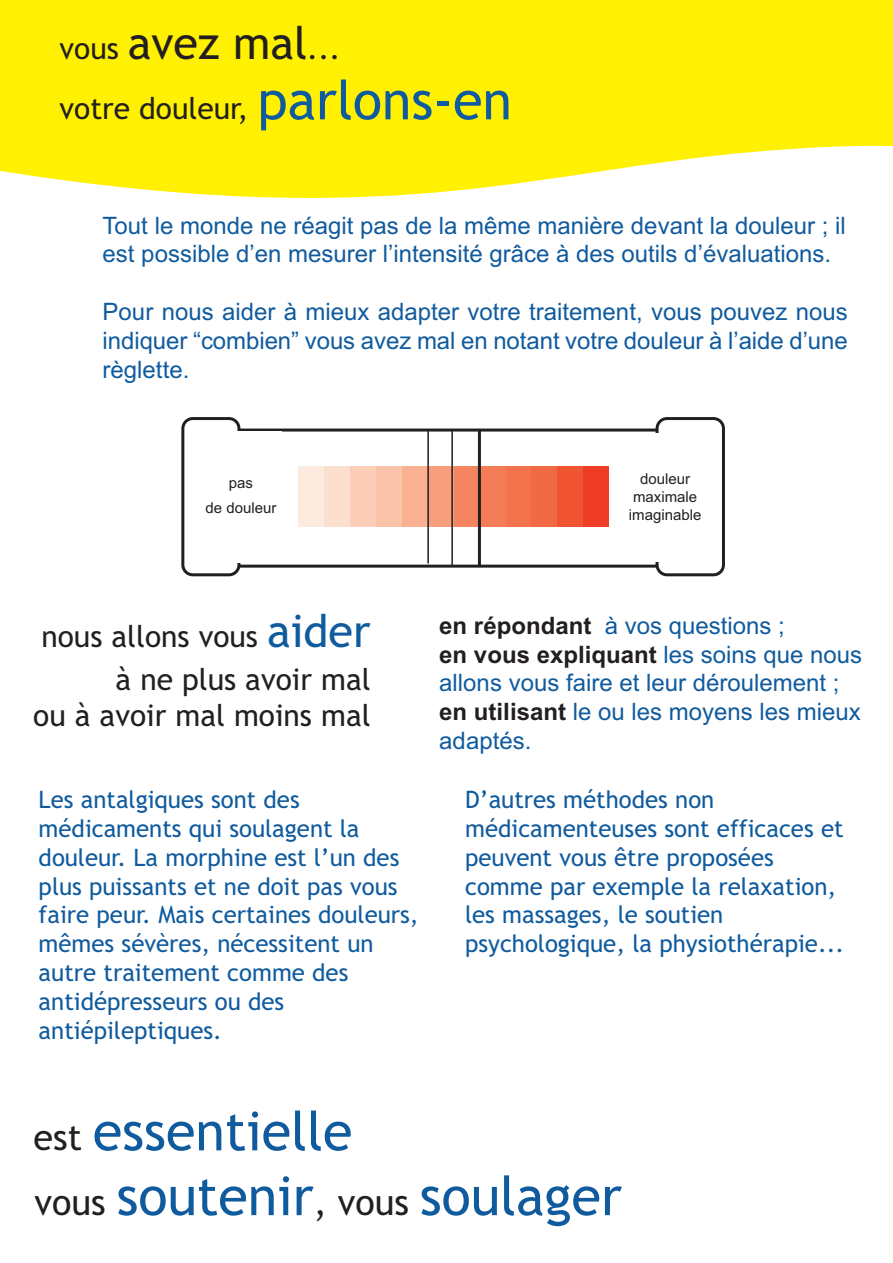
<style>
.page{position:relative;width:893px;height:1263px;background:#fff}
.page>*{position:absolute;margin:0;border:0;box-sizing:border-box;transform-origin:0 0}
.t1{font:54px/64.8px "Trebuchet MS";color:#105b9e}
.t2{font:30px/60.6px "Trebuchet MS";color:#231f20}
.t3{font:24px/28.8px "Trebuchet MS";color:#105b9e}
.t4{font:24px/28.8px "Arial";color:#105b9e}
.t5{font:15px/18px "Arial";color:#231f20;text-align:center}
.s1{font-size:45px}
.s2{font-size:54px;color:#105b9e}
.s3{font-size:45px;color:#105b9e}
.s4{font-weight:700;color:#231f20}
.s5{font-size:36px;color:#231f20}
</style>
<div class="page">
<svg style="left:0;top:0;width:893px;height:198px;background:#fff21b"></svg>
<svg style="left:181px;top:417px;width:59px;height:159px"></svg>
<svg style="left:656px;top:417px;width:69px;height:159px"></svg>
<hr style="left:239px;top:429px;width:417px;height:3px;background:#231f20">
<hr style="left:240px;top:565px;width:417px;height:3px;background:#231f20">
<div style="left:298px;top:466px;width:26px;height:60px;background:#fdeade"></div>
<div style="left:324px;top:466px;width:26px;height:60px;background:#fddfd0"></div>
<div style="left:350px;top:466px;width:26px;height:60px;background:#fccdb7"></div>
<div style="left:376px;top:466px;width:26px;height:60px;background:#fbc3aa"></div>
<div style="left:402px;top:466px;width:26px;height:60px;background:#f9b192"></div>
<div style="left:428px;top:466px;width:26px;height:60px;background:#f79f7d"></div>
<div style="left:454px;top:466px;width:26px;height:60px;background:#f58560"></div>
<div style="left:480px;top:466px;width:26px;height:60px;background:#f47c56"></div>
<div style="left:506px;top:466px;width:25px;height:60px;background:#f3734d"></div>
<div style="left:531px;top:466px;width:26px;height:60px;background:#f26a43"></div>
<div style="left:557px;top:466px;width:26px;height:60px;background:#f05431"></div>
<div style="left:583px;top:466px;width:26px;height:60px;background:#ef3c25"></div>
<div style="left:201px;top:431px;width:80px;height:132px;background:#fff"></div>
<div style="left:623px;top:433px;width:85px;height:129px;background:#fff"></div>
<hr style="left:427px;top:431px;width:2px;height:132px;background:#231f20">
<hr style="left:478px;top:429px;width:3px;height:136px;background:#231f20">
<hr style="left:451px;top:429px;width:2px;height:136px;background:#231f20">
<p class="t2" style="left:60px;top:18px;width:454px">vous <span class="s1">avez mal</span>...<br>votre douleur, <span class="s2">parlons-en</span></p>
<p class="t4" style="left:103px;top:211px;width:745px">Tout le monde ne réagit pas de la même manière devant la douleur ; il est possible d’en mesurer l’intensité grâce à des outils d’évaluations.</p>
<p class="t4" style="left:103px;top:297px;width:747px;text-align:justify">Pour nous aider à mieux adapter votre traitement, vous pouvez nous indiquer “combien” vous avez mal en notant votre douleur à l’aide d’une règlette.</p>
<p class="t5" style="left:206px;top:470px;width:72px;line-height:25.5px">pas<br>de douleur</p>
<p class="t5" style="left:629px;top:469px;width:74px">douleur maximale imaginable</p>
<p class="t2" style="left:41px;top:615px;width:331px;line-height:42.9px;text-align:right">nous allons vous <span class="s3">aider </span>à ne plus avoir mal</p>
<p class="t2" style="left:33px;top:685px;width:339px">ou à avoir mal moins mal</p>
<p class="t4" style="left:439px;top:611px;width:424px"><span class="s4">en répondant</span> à vos questions ;<br><span class="s4">en vous expliquant</span> les soins que nous allons vous faire et leur déroulement ; <span class="s4">en utilisant</span> le ou les moyens les mieux adaptés.</p>
<p class="t3" style="left:39px;top:785px;width:382px">Les antalgiques sont des médicaments qui soulagent la douleur. La morphine est l’un des plus puissants et ne doit pas vous faire peur. Mais certaines douleurs, mêmes sévères, nécessitent un autre traitement comme des antidépresseurs ou des antiépileptiques.</p>
<p class="t3" style="left:465px;top:785px;width:381px">D’autres méthodes non médicamenteuses sont efficaces et peuvent vous être proposées comme par exemple la relaxation, les massages, le soutien psychologique, la physiothérapie...</p>
<h1 class="t1" style="left:33px;top:1099px;width:590px"><span class="s5">est</span> essentielle<br><span class="s5">vous</span> soutenir<span class="s5">, vous</span> soulager</h1>
</div>
